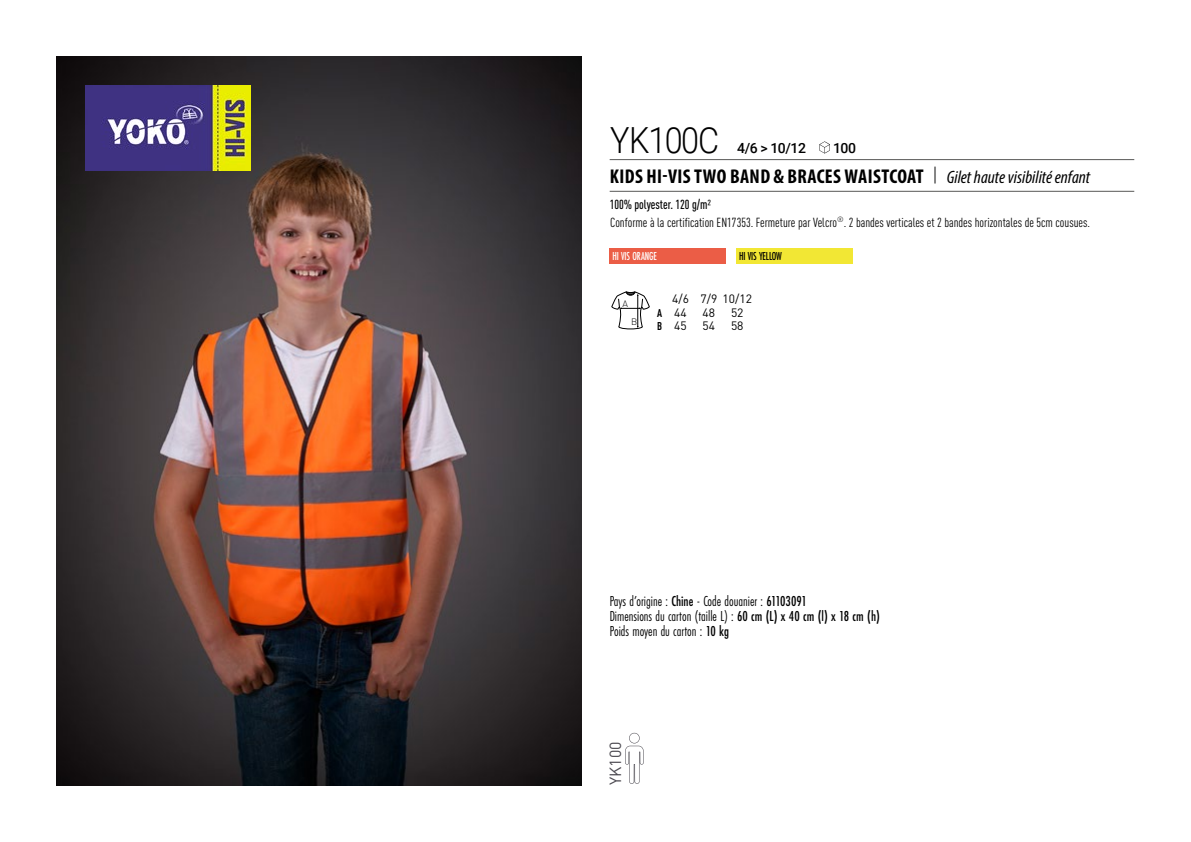
<style>
.page{position:relative;width:1191px;height:842px;background:#fff}
.page>*{position:absolute;margin:0;border:0;box-sizing:border-box;transform-origin:0 0}
.t1{font:300 36px "Roboto";letter-spacing:-.035em;color:#000;scale:.9 1}
.t2{font:700 condensed 20px "Myriad Pro";letter-spacing:.02em;color:#000}
.t3{font:16px "DIN Pro";color:#4b4950}
.t4{font:15px "Futura PT Cond";color:#000;scale:.95 1}
.t5{font:500 14px "Roboto";letter-spacing:-.03em;color:#000}
.t6{font:condensed 13px "DIN Pro";color:#000}
.grammage_2020{font:500 condensed 13px "DIN Pro";color:#000;scale:.95 1}
._88_tailles_tab_maigre_2016{font:12px/13.6px "DIN Pro";color:#000}
.Coloris_nuancier_blanc{font:500 12px "Futura PT Cond";letter-spacing:-.01em;color:#fff;scale:.9 1}
.Coloris_nuancier{font:500 12px "Futura PT Cond";letter-spacing:-.01em;color:#000;scale:.9 1}
.t7{font:300 9.2px "DIN";color:#000}
.s1{font-family:"Roboto Condensed";font-weight:300;font-stretch:normal}
.s2{font-family:"Myriad Variable Concept";font-weight:400;font-style:italic;font-stretch:normal;font-size:18px}
.s3{font-weight:700;font-stretch:condensed;font-size:11.2px}
.s4{font-weight:500}
</style>
<div class="page">
<img style="left:57px;top:57px;width:524px;height:728px">
<img style="left:85px;top:85px;width:166px;height:85px">
<div style="left:609px;top:249px;width:117px;height:15px;background:#eb5d46"></div>
<div style="left:736px;top:249px;width:116px;height:15px;background:#f2e734"></div>
<svg style="left:611px;top:291px;width:38px;height:38px"></svg>
<svg style="left:625px;top:733px;width:18px;height:51px"></svg>
<hr style="left:609px;top:159px;width:525px;height:1px;background:#575756">
<hr style="left:609px;top:191px;width:525px;height:1px;background:#575756">
<svg style="left:819px;top:141px;width:11px;height:13px"></svg>
<p class="t1" style="left:610px;top:115px;width:122px">YK100C</p>
<p class="t5" style="left:737px;top:138px;width:70px">4/6 &gt; 10/12</p>
<p class="t5" style="left:833px;top:138px;width:25px">100</p>
<p class="t2" style="left:610px;top:163px;width:482px">KIDS HI-VIS TWO BAND &amp; BRACES WAISTCOAT <span class="s1">|</span> <span class="s2">Gilet haute visibilité enfant</span></p>
<p class="grammage_2020" style="left:609px;top:194px;width:108px">100% polyester. 120 g/m2</p>
<p class="t6" style="left:610px;top:213px;width:481px">Conforme à la certification EN17353. Fermeture par Velcro<sup>®</sup>. 2 bandes verticales et 2 bandes horizontales de 5cm cousues.</p>
<p class="Coloris_nuancier_blanc" style="left:612px;top:249px;width:51px">HI VIS ORANGE</p>
<p class="Coloris_nuancier" style="left:739px;top:249px;width:49px">HI VIS YELLOW</p>
<p class="t7" style="left:622px;top:298px;width:7px">A</p>
<p class="t7" style="left:631px;top:316px;width:8px">B</p>
<p class="_88_tailles_tab_maigre_2016" style="left:657px;top:291px;width:96px;text-indent:15px">4/6 7/9 10/12<br><span class="s3">A</span> 44</p>
<p class="_88_tailles_tab_maigre_2016" style="left:702px;top:304px;width:14px">48</p>
<p class="_88_tailles_tab_maigre_2016" style="left:731px;top:304px;width:14px">52</p>
<p class="_88_tailles_tab_maigre_2016" style="left:657px;top:318px;width:31px"><span class="s3">B</span> 45</p>
<p class="_88_tailles_tab_maigre_2016" style="left:702px;top:318px;width:14px">54</p>
<p class="_88_tailles_tab_maigre_2016" style="left:731px;top:318px;width:14px">58</p>
<p class="t4" style="left:609px;top:592px;width:209px">Pays d’origine : <span class="s4">Chine</span> - Code douanier : <span class="s4">61103091</span></p>
<p class="t4" style="left:609px;top:607px;width:286px">Dimensions du carton (taille L) : <span class="s4">60 cm (L) x 40 cm (l) x 18 cm (h)</span></p>
<p class="t4" style="left:609px;top:622px;width:127px">Poids moyen du carton : <span class="s4">10 kg</span></p>
<p class="t3" style="left:602px;top:785px;width:45px;rotate:-90deg">YK100</p>
</div>
